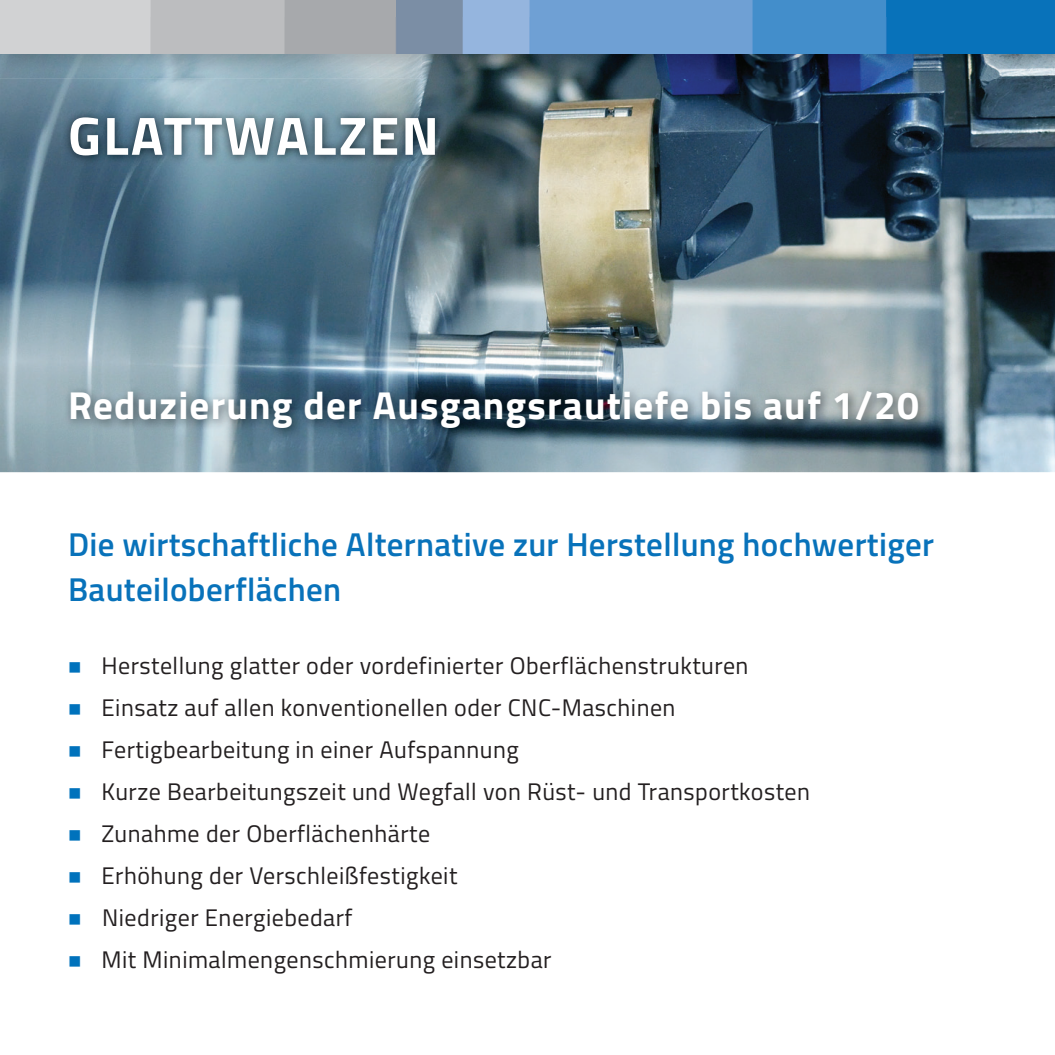
<style>
.page{position:relative;width:1055px;height:1055px;background:#fff}
.page>*{position:absolute;margin:0;border:0;box-sizing:border-box;transform-origin:0 0}
.t1{font:700 54px "Titillium Web";letter-spacing:.04em;color:#fff}
.t2{font:700 39px "Titillium Web";letter-spacing:.03em;color:#fff}
.t3{font:600 33px/45px "Titillium Web";letter-spacing:.01em;color:#0872ba}
.t4{font:24px "Titillium Web";letter-spacing:.02em;color:#231f20}
.s1{color:#0072bc}
</style>
<div class="page">
<img style="left:0;top:78px;width:1054px;height:394px">
<img style="left:62px;top:109px;width:383px;height:56px">
<img style="left:64px;top:384px;width:866px;height:55px">
<img style="left:422px;top:53px;width:632px;height:25px">
<img style="left:0;top:53px;width:422px;height:25px">
<img style="left:0;top:0;width:1054px;height:53px">
<h1 class="t1" style="left:68px;top:95px;width:372px">GLATTWALZEN</h1>
<h2 class="t2" style="left:68px;top:375px;width:852px">Reduzierung der Ausgangsrautiefe bis auf 1/20</h2>
<h3 class="t3" style="left:68px;top:520px;width:867px">Die wirtschaftliche Alternative zur Herstellung hochwertiger<br>Bauteiloberflächen</h3>
<p class="t4" style="left:68px;top:648px;width:682px"><span class="s1">■</span> Herstellung glatter oder vordefinierter Oberflächenstrukturen</p>
<p class="t4" style="left:68px;top:690px;width:609px"><span class="s1">■</span> Einsatz auf allen konventionellen oder CNC-Maschinen</p>
<p class="t4" style="left:68px;top:732px;width:452px"><span class="s1">■</span> Fertigbearbeitung in einer Aufspannung</p>
<p class="t4" style="left:68px;top:774px;width:743px"><span class="s1">■</span> Kurze Bearbeitungszeit und Wegfall von Rüst- und Transportkosten</p>
<p class="t4" style="left:68px;top:816px;width:363px"><span class="s1">■</span> Zunahme der Oberflächenhärte</p>
<p class="t4" style="left:68px;top:858px;width:391px"><span class="s1">■</span> Erhöhung der Verschleißfestigkeit</p>
<p class="t4" style="left:68px;top:900px;width:286px"><span class="s1">■</span> Niedriger Energiebedarf</p>
<p class="t4" style="left:68px;top:942px;width:485px"><span class="s1">■</span> Mit Minimalmengenschmierung einsetzbar</p>
</div>
